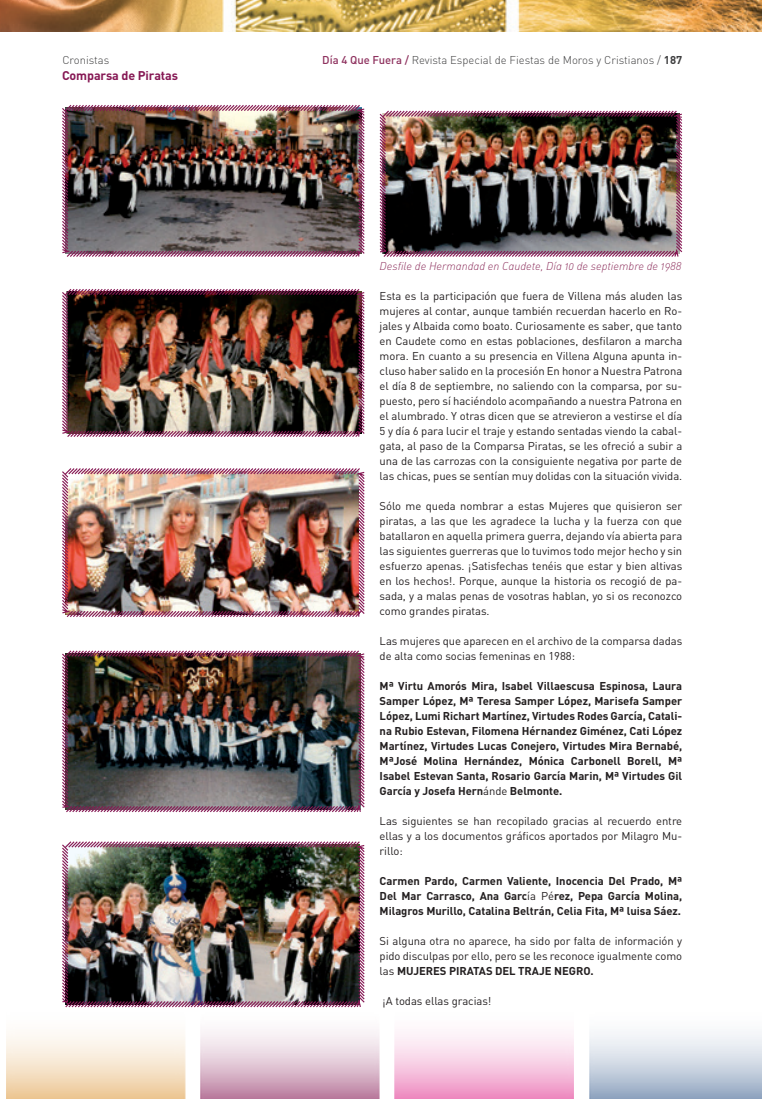
<style>
.page{position:relative;width:762px;height:1099px;background:#fff}
.page>*{position:absolute;margin:0;border:0;box-sizing:border-box;transform-origin:0 0}
.t1{font:700 12.5px "DIN";letter-spacing:-.01em;color:#861854}
.t2{font:11.25px/15px "DIN";letter-spacing:-.005em;color:#231f20;text-align:justify}
.t3{font:700 11.25px/15px "DIN";letter-spacing:-.005em;color:#231f20;text-align:justify}
.t4{font:300 11.25px "DIN";color:#3e3e3f}
.t5{font:11.25px "DIN Light Italic Alt";color:#8e315e}
.s1{font-weight:500;color:#8e315e}
.s2{font-weight:700}
.s3{font-weight:400}
</style>
<div class="page">
<svg style="left:6px;top:1034px;width:179px;height:64px;background:#f5e3cb"></svg>
<svg style="left:200px;top:1031px;width:180px;height:67px;background:#dec2d1"></svg>
<svg style="left:395px;top:1032px;width:179px;height:66px;background:#f6c8e1"></svg>
<svg style="left:589px;top:1033px;width:173px;height:65px;background:#cad3e0"></svg>
<img style="left:0;top:0;width:762px;height:32px">
<img style="left:62px;top:105px;width:303px;height:152px">
<img style="left:62px;top:289px;width:303px;height:148px">
<img style="left:62px;top:468px;width:303px;height:149px">
<img style="left:62px;top:650px;width:303px;height:163px">
<img style="left:62px;top:841px;width:303px;height:167px">
<img style="left:379px;top:110px;width:304px;height:147px">
<p class="t4" style="left:62px;top:53px;width:48px">Cronistas</p>
<p class="t4" style="left:322px;top:53px;width:360px"><span class="s1">Día 4 Que Fuera /</span> Revista Especial de Fiestas de Moros y Cristianos / <span class="s2">187</span></p>
<p class="t1" style="left:62px;top:67px;width:117px">Comparsa de Piratas</p>
<p class="t5" style="left:380px;top:259px;width:303px">Desfile de Hermandad en Caudete, Día 10 de septiembre de 1988</p>
<p class="t2" style="left:380px;top:288px;width:304px">Esta es la participación que fuera de Villena más aluden las mujeres al contar, aunque también recuerdan hacerlo en Ro&shy;jales y Albaida como boato. Curiosamente es saber, que tanto en Caudete como en estas poblaciones, desfilaron a marcha mora. En cuanto a su presencia en Villena Alguna apunta in&shy;cluso haber salido en la procesión En honor a Nuestra Patrona el día 8 de septiembre, no saliendo con la comparsa, por su&shy;puesto, pero sí haciéndolo acompañando a nuestra Patrona en el alumbrado. Y otras dicen que se atrevieron a vestirse el día 5 y día 6 para lucir el traje y estando sentadas viendo la cabal&shy;gata, al paso de la Comparsa Piratas, se les ofreció a subir a una de las carrozas con la consiguiente negativa por parte de las chicas, pues se sentían muy dolidas con la situación vivida.</p>
<p class="t2" style="left:380px;top:498px;width:304px">Sólo me queda nombrar a estas Mujeres que quisieron ser piratas, a las que les agradece la lucha y la fuerza con que batallaron en aquella primera guerra, dejando vía abierta para las siguientes guerreras que lo tuvimos todo mejor hecho y sin esfuerzo apenas. ¡Satisfechas tenéis que estar y bien altivas en los hechos!. Porque, aunque la historia os recogió de pa&shy;sada, y a malas penas de vosotras hablan, yo si os reconozco como grandes piratas.</p>
<p class="t2" style="left:380px;top:633px;width:304px">Las mujeres que aparecen en el archivo de la comparsa dadas de alta como socias femeninas en 1988:</p>
<p class="t3" style="left:380px;top:678px;width:304px">Mª Virtu Amorós Mira, Isabel Villaescusa Espinosa, Laura Samper López, Mª Teresa Samper López, Marisefa Samper López, Lumi Richart Martínez, Virtudes Rodes García, Catali&shy;na Rubio Estevan, Filomena Hérnandez Giménez, Cati López Martínez, Virtudes Lucas Conejero, Virtudes Mira Bernabé, MªJosé Molina Hernández, Mónica Carbonell Borell, Mª Isabel Estevan Santa, Rosario García Marin, Mª Virtudes Gil García y Josefa Hern<span class="s3">ánde</span> Belmonte.</p>
<p class="t2" style="left:380px;top:813px;width:304px">Las siguientes se han recopilado gracias al recuerdo entre ellas y a los documentos gráficos aportados por Milagro Mu&shy;rillo:</p>
<p class="t3" style="left:380px;top:873px;width:304px">Carmen Pardo, Carmen Valiente, Inocencia Del Prado, Mª Del Mar Carrasco, Ana Garc<span class="s3">ía Pé</span>rez, Pepa García Molina, Milagros Murillo, Catalina Beltrán, Celia Fita, Mª luisa Sáez.</p>
<p class="t2" style="left:380px;top:933px;width:304px">Si alguna otra no aparece, ha sido por falta de información y pido disculpas por ello, pero se les reconoce igualmente como las <span class="s2">MUJERES PIRATAS DEL TRAJE NEGRO.</span></p>
<p class="t2" style="left:382px;top:993px;width:111px">¡A todas ellas gracias!</p>
</div>
